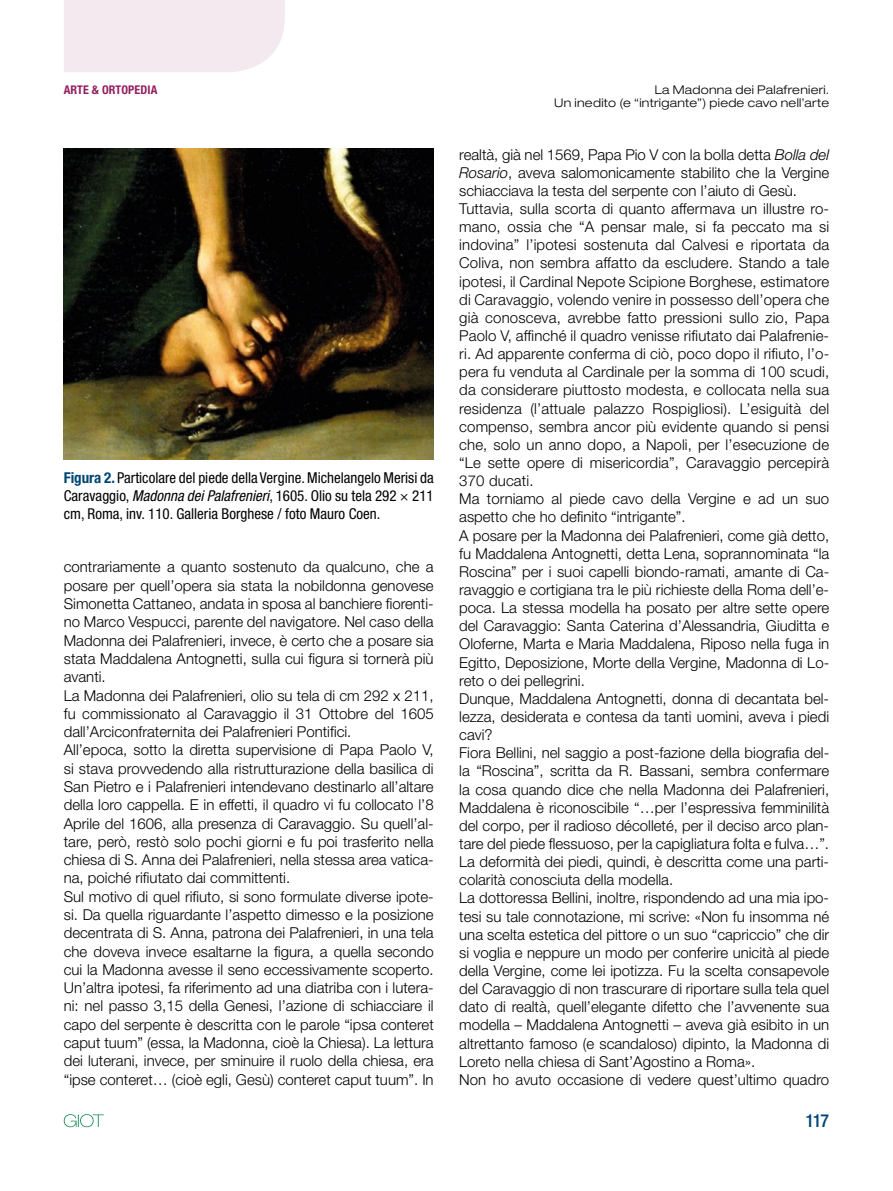
<style>
.page{position:relative;width:893px;height:1191px;background:#fff}
.page>*{position:absolute;margin:0;border:0;box-sizing:border-box;transform-origin:0 0}
.t1{font:500 condensed 18px "Helvetica Neue LT Std";color:#004573}
.t2{font:300 15px/18.1px "Helvetica Neue LT Std";color:#000}
.t3{font:condensed 15px/18px "Helvetica Neue LT Std";color:#000;text-align:justify}
.t4{font:300 expanded 12px/13.5px "Helvetica Neue LT Std";letter-spacing:.025em;color:#000;text-align:right}
.t5{font:700 condensed 12px "Helvetica Neue LT Std";letter-spacing:.01em;color:#941f5e}
.s1{font-weight:700;color:#004573}
.s2{font-style:italic}
</style>
<div class="page">
<div style="left:64px;top:0;width:221px;height:72px;background:#f3e9ee"></div>
<svg style="left:64px;top:1114px;width:40px;height:13px"></svg>
<img style="left:64px;top:149px;width:369px;height:311px">
<p class="t5" style="left:64px;top:82px;width:95px">ARTE &amp; ORTOPEDIA</p>
<p class="t4" style="left:554px;top:82px;width:277px">La Madonna dei Palafrenieri.<br>Un inedito (e “intrigante”) piede cavo nell’arte</p>
<p class="t3" style="left:64px;top:469px;width:371px"><span class="s1">Figura 2.</span> Particolare del piede della Vergine. Michelangelo Merisi da Caravaggio, <span class="s2">Madonna dei Palafrenieri</span>, 1605. Olio su tela 292 × 211 cm, Roma, inv. 110. Galleria Borghese / foto Mauro Coen.</p>
<p class="t2" style="left:64px;top:557px;width:371px">contrariamente a quanto sostenuto da qualcuno, che a posare per quell’opera sia stata la nobildonna genovese Simonetta Cattaneo, andata in sposa al banchiere fiorenti&shy;no Marco Vespucci, parente del navigatore. Nel caso della Madonna dei Palafrenieri, invece, è certo che a posare sia stata Maddalena Antognetti, sulla cui figura si tornerà più avanti.<br>La Madonna dei Palafrenieri, olio su tela di cm 292 x 211, fu commissionato al Caravaggio il 31 Ottobre del 1605 dall’Arciconfraternita dei Palafrenieri Pontifici.<br>All’epoca, sotto la diretta supervisione di Papa Paolo V, si stava provvedendo alla ristrutturazione della basilica di San Pietro e i Palafrenieri intendevano destinarlo all’altare della loro cappella. E in effetti, il quadro vi fu collocato l’8<br>Aprile del 1606, alla presenza di Caravaggio. Su quell’al&shy;tare, però, restò solo pochi giorni e fu poi trasferito nella chiesa di S. Anna dei Palafrenieri, nella stessa area vatica&shy;na, poiché rifiutato dai committenti.<br>Sul motivo di quel rifiuto, si sono formulate diverse ipote&shy;si. Da quella riguardante l’aspetto dimesso e la posizione decentrata di S. Anna, patrona dei Palafrenieri, in una tela che doveva invece esaltarne la figura, a quella secondo cui la Madonna avesse il seno eccessivamente scoperto.<br>Un’altra ipotesi, fa riferimento ad una diatriba con i lutera&shy;ni: nel passo 3,15 della Genesi, l’azione di schiacciare il capo del serpente è descritta con le parole “ipsa conteret caput tuum” (essa, la Madonna, cioè la Chiesa). La lettura dei luterani, invece, per sminuire il ruolo della chiesa, era “ipse conteret… (cioè egli, Gesù) conteret caput tuum”. In</p>
<p class="t2" style="left:459px;top:145px;width:371px">realtà, già nel 1569, Papa Pio V con la bolla detta <span class="s2">Bolla del Rosario</span>, aveva salomonicamente stabilito che la Vergine schiacciava la testa del serpente con l’aiuto di Gesù.<br>Tuttavia, sulla scorta di quanto affermava un illustre ro&shy;mano, ossia che “A pensar male, si fa peccato ma si indovina” l’ipotesi sostenuta dal Calvesi e riportata da Coliva, non sembra affatto da escludere. Stando a tale ipotesi, il Cardinal Nepote Scipione Borghese, estimatore di Caravaggio, volendo venire in possesso dell’opera che già conosceva, avrebbe fatto pressioni sullo zio, Papa Paolo V, affinché il quadro venisse rifiutato dai Palafrenie&shy;ri. Ad apparente conferma di ciò, poco dopo il rifiuto, l’o&shy;pera fu venduta al Cardinale per la somma di 100 scudi, da considerare piuttosto modesta, e collocata nella sua residenza (l’attuale palazzo Rospigliosi). L’esiguità del compenso, sembra ancor più evidente quando si pensi che, solo un anno dopo, a Napoli, per l’esecuzione de “Le sette opere di misericordia”, Caravaggio percepirà 370 ducati.<br>Ma torniamo al piede cavo della Vergine e ad un suo aspetto che ho definito “intrigante”.<br>A posare per la Madonna dei Palafrenieri, come già detto, fu Maddalena Antognetti, detta Lena, soprannominata “la Roscina” per i suoi capelli biondo-ramati, amante di Ca&shy;ravaggio e cortigiana tra le più richieste della Roma dell’e&shy;poca. La stessa modella ha posato per altre sette opere del Caravaggio: Santa Caterina d’Alessandria, Giuditta e Oloferne, Marta e Maria Maddalena, Riposo nella fuga in Egitto, Deposizione, Morte della Vergine, Madonna di Lo&shy;reto o dei pellegrini.<br>Dunque, Maddalena Antognetti, donna di decantata bel&shy;lezza, desiderata e contesa da tanti uomini, aveva i piedi cavi?<br>Fiora Bellini, nel saggio a post-fazione della biografia del&shy;la “Roscina”, scritta da R. Bassani, sembra confermare la cosa quando dice che nella Madonna dei Palafrenieri, Maddalena è riconoscibile “…per l’espressiva femminilità del corpo, per il radioso décolleté, per il deciso arco plan&shy;tare del piede flessuoso, per la capigliatura folta e fulva…”.<br>La deformità dei piedi, quindi, è descritta come una parti&shy;colarità conosciuta della modella.<br>La dottoressa Bellini, inoltre, rispondendo ad una mia ipo&shy;tesi su tale connotazione, mi scrive: «Non fu insomma né una scelta estetica del pittore o un suo “capriccio” che dir si voglia e neppure un modo per conferire unicità al piede della Vergine, come lei ipotizza. Fu la scelta consapevole del Caravaggio di non trascurare di riportare sulla tela quel dato di realtà, quell’elegante difetto che l’avvenente sua modella – Maddalena Antognetti – aveva già esibito in un altrettanto famoso (e scandaloso) dipinto, la Madonna di Loreto nella chiesa di Sant’Agostino a Roma».<br>Non ho avuto occasione di vedere quest’ultimo quadro</p>
<p class="t1" style="left:805px;top:1110px;width:25px">117</p>
</div>
